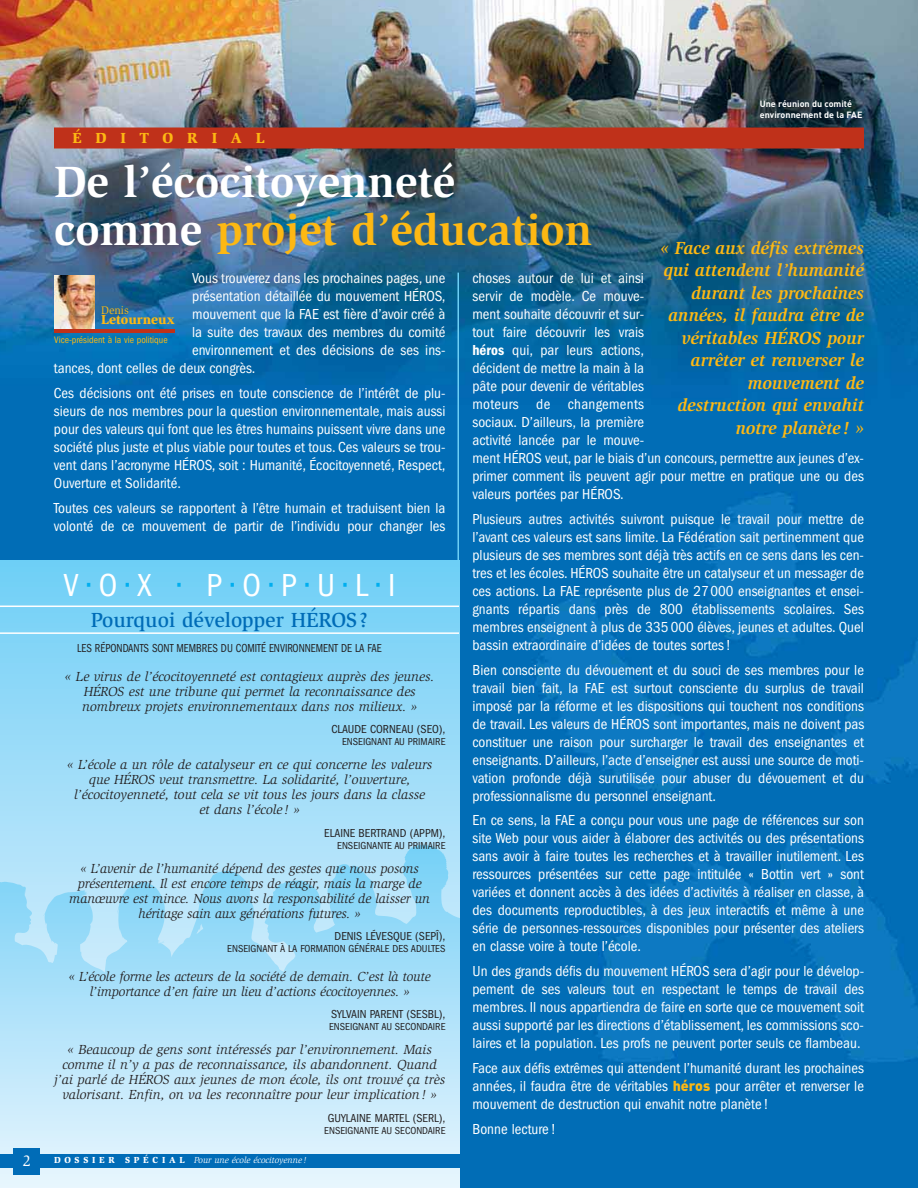
<style>
.page{position:relative;width:918px;height:1188px;background:#fff}
.page>*{position:absolute;margin:0;border:0;box-sizing:border-box;transform-origin:0 0}
.t1{font:700 45px/48px "Slimbach";color:#fff}
.t2{font:condensed 33px "Franklin Gothic";color:#fff}
.t3{font:500 21px "Slimbach";color:#006cb7}
.t4{font:italic 700 18px/22.5px "Slimbach";color:#fdb813;text-align:right}
.t5{font:15.9px "Slimbach";color:#fff}
.t6{font:condensed 15px/18px "Franklin Gothic";color:#fff;text-align:justify}
.t7{font:900 15px "Slimbach";letter-spacing:.915em;color:#fdb813}
.t8{font:italic 13.5px/15px "Slimbach";color:#231f20;text-align:center}
.t9{font:900 13.5px "Slimbach";color:#fdb813}
.t10{font:condensed 12px "Franklin Gothic";color:#231f20}
.t11{font:condensed 12px "Franklin Gothic";color:#231f20;scale:.9 1}
.t12{font:11.25px "Slimbach";color:#fdb813}
.t13{font:condensed 10.5px "Franklin Gothic";color:#231f20}
.t14{font:condensed 9.75px "Franklin Gothic";color:#fdb813}
.t15{font:italic 9px "Slimbach";color:#fff}
.t16{font:700 9px/10.5px "DIN";color:#fff}
.s1{color:#fdb813}
.s2{font-weight:600}
.s3{font-family:"DIN";font-weight:900;font-stretch:normal;font-size:14.25px;color:#fdb813}
.s4{color:#00aeef}
.s5{font-weight:900;font-style:normal}
</style>
<div class="page">
<img style="left:0;top:0;width:918px;height:1188px">
<hr style="left:457px;top:273px;width:2px;height:915px;background:#6dcff6">
<img style="left:54px;top:276px;width:40px;height:53px">
<hr style="left:54px;top:329px;width:120px;height:4px;background:#bf311a">
<div style="left:54px;top:128px;width:810px;height:20px;background:#bf311a"></div>
<svg style="left:0;top:560px;width:459px;height:297px;background:#91d9f8"></svg>
<svg style="left:0;top:857px;width:459px;height:331px;background:#b7e5fa"></svg>
<hr style="left:0;top:606px;width:459px;height:1px;background:#fff">
<hr style="left:0;top:632px;width:459px;height:2px;background:#fff">
<div style="left:0;top:1154px;width:459px;height:14px;background:#006cb7"></div>
<div style="left:14px;top:1148px;width:26px;height:27px;background:#006cb7"></div>
<p class="t16" style="left:760px;top:100px;width:104px">Une réunion du comité environnement de la FAE</p>
<p class="t7" style="left:73px;top:132px;width:194px">ÉDITORIAL</p>
<h1 class="t1" style="left:54px;top:161px;width:540px">De l’écocitoyenneté comme <span class="s1">projet d’éducation</span></h1>
<p class="t4" style="left:660px;top:238px;width:205px">« Face aux défis extrêmes qui attendent l’humanité durant les prochaines années, il faudra être de véritables HÉROS pour arrêter et renverser le mouvement de destruction qui envahit notre planète! »</p>
<p class="t6" style="left:192px;top:271px;width:255px">Vous trouverez dans les prochaines pages, une</p>
<p class="t6" style="left:192px;top:289px;width:255px">présentation détaillée du mouvement HÉROS,</p>
<p class="t6" style="left:192px;top:307px;width:255px">mouvement que la FAE est fière d’avoir créé à</p>
<p class="t6" style="left:192px;top:325px;width:255px">la suite des travaux des membres du comité</p>
<p class="t6" style="left:192px;top:343px;width:255px">environnement et des décisions de ses ins-</p>
<p class="t6" style="left:54px;top:361px;width:203px">tances, dont celles de deux congrès.</p>
<p class="t6" style="left:54px;top:385px;width:393px">Ces décisions ont été prises en toute conscience de l’intérêt de plu&shy;sieurs de nos membres pour la question environnementale, mais aussi pour des valeurs qui font que les êtres humains puissent vivre dans une société plus juste et plus viable pour toutes et tous. Ces valeurs se trou&shy;vent dans l’acronyme HÉROS, soit : Humanité, Écocitoyenneté, Respect, Ouverture et Solidarité.</p>
<p class="t6" style="left:54px;top:500px;width:393px">Toutes ces valeurs se rapportent à l’être humain et traduisent bien la volonté de ce mouvement de partir de l’individu pour changer les</p>
<p class="t6" style="left:472px;top:271px;width:393px;text-align:left">choses autour de lui et ainsi<br>servir de modèle. Ce mouve-<br>ment souhaite découvrir et sur-<br>tout faire découvrir les vrais<br><span class="s2">héros</span> qui, par leurs actions,<br>décident de mettre la main à la<br>pâte pour devenir de véritables<br>moteurs de changements<br>sociaux. D’ailleurs, la première<br>activité lancée par le mouve-<br>ment HÉROS veut, par le biais d’un concours, permettre aux jeunes d’ex&shy;primer comment ils peuvent agir pour mettre en pratique une ou des valeurs portées par HÉROS.</p>
<p class="t6" style="left:472px;top:511px;width:393px">Plusieurs autres activités suivront puisque le travail pour mettre de l’avant ces valeurs est sans limite. La Fédération sait pertinemment que plusieurs de ses membres sont déjà très actifs en ce sens dans les cen&shy;tres et les écoles. HÉROS souhaite être un catalyseur et un messager de ces actions. La FAE représente plus de 27 000 enseignantes et ensei&shy;gnants répartis dans près de 800 établissements scolaires. Ses membres enseignent à plus de 335 000 élèves, jeunes et adultes. Quel bassin extraordinaire d’idées de toutes sortes !</p>
<p class="t6" style="left:472px;top:662px;width:393px">Bien consciente du dévouement et du souci de ses membres pour le travail bien fait, la FAE est surtout consciente du surplus de travail imposé par la réforme et les dispositions qui touchent nos conditions de travail. Les valeurs de HÉROS sont importantes, mais ne doivent pas constituer une raison pour surcharger le travail des enseignantes et enseignants. D’ailleurs, l’acte d’enseigner est aussi une source de moti&shy;vation profonde déjà surutilisée pour abuser du dévouement et du professionnalisme du personnel enseignant.</p>
<p class="t6" style="left:472px;top:813px;width:393px">En ce sens, la FAE a conçu pour vous une page de références sur son site Web pour vous aider à élaborer des activités ou des présentations sans avoir à faire toutes les recherches et à travailler inutilement. Les ressources présentées sur cette page intitulée « Bottin vert » sont variées et donnent accès à des idées d’activités à réaliser en classe, à des documents reproductibles, à des jeux interactifs et même à une série de personnes-ressources disponibles pour présenter des ateliers en classe voire à toute l’école.</p>
<p class="t6" style="left:472px;top:963px;width:393px">Un des grands défis du mouvement HÉROS sera d’agir pour le dévelop&shy;pement de ses valeurs tout en respectant le temps de travail des membres. Il nous appartiendra de faire en sorte que ce mouvement soit aussi supporté par les directions d’établissement, les commissions sco&shy;laires et la population. Les profs ne peuvent porter seuls ce flambeau.</p>
<p class="t6" style="left:472px;top:1060px;width:393px">Face aux défis extrêmes qui attendent l’humanité durant les prochaines années, il faudra être de véritables <span class="s3">héros</span> pour arrêter et renverser le mouvement de destruction qui envahit notre planète !</p>
<p class="t6" style="left:472px;top:1121px;width:85px">Bonne lecture !</p>
<p class="t12" style="left:101px;top:306px;width:29px">Denis</p>
<p class="t9" style="left:101px;top:314px;width:75px">Letourneux</p>
<p class="t14" style="left:54px;top:336px;width:115px">Vice-président à la vie politique</p>
<h2 class="t2" style="left:63px;top:574px;width:334px">V<span class="s4">•</span>O<span class="s4">•</span>X <span class="s4">•</span> P<span class="s4">•</span>O<span class="s4">•</span>P<span class="s4">•</span>U<span class="s4">•</span>L<span class="s4">•</span>I</h2>
<h3 class="t3" style="left:91px;top:612px;width:279px">Pourquoi développer HÉROS?</h3>
<p class="t11" style="left:77px;top:644px;width:340px">LES RÉPONDANTS SONT MEMBRES DU COMITÉ ENVIRONNEMENT DE LA FAE</p>
<p class="t8" style="left:65px;top:670px;width:371px">« Le virus de l’écocitoyenneté est contagieux auprès des jeunes.<br>HÉROS est une tribune qui permet la reconnaissance des nombreux projets environnementaux dans nos milieux. »</p>
<p class="t10" style="left:331px;top:725px;width:116px">CLAUDE CORNEAU (SEO),</p>
<p class="t13" style="left:342px;top:738px;width:105px">ENSEIGNANT AU PRIMAIRE</p>
<p class="t8" style="left:67px;top:758px;width:367px">« L’école a un rôle de catalyseur en ce qui concerne les valeurs que HÉROS veut transmettre. La solidarité, l’ouverture, l’écocitoyenneté, tout cela se vit tous les jours dans la classe<br>et dans l’école! »</p>
<p class="t10" style="left:324px;top:829px;width:123px">ELAINE BERTRAND (APPM),</p>
<p class="t13" style="left:337px;top:842px;width:110px">ENSEIGNANTE AU PRIMAIRE</p>
<p class="t8" style="left:69px;top:862px;width:362px">« L’avenir de l’humanité dépend des gestes que nous posons présentement. Il est encore temps de réagir, mais la marge de manœuvre est mince. Nous avons la responsabilité de laisser un héritage sain aux générations futures. »</p>
<p class="t10" style="left:335px;top:932px;width:112px">DENIS LÉVESQUE (SEPÎ),</p>
<p class="t13" style="left:227px;top:945px;width:220px">ENSEIGNANT À LA FORMATION GÉNÉRALE DES ADULTES</p>
<p class="t8" style="left:69px;top:970px;width:363px">« L’école forme les acteurs de la société de demain. C’est là toute l’importance d’en faire un lieu d’actions écocitoyennes. »</p>
<p class="t10" style="left:331px;top:1010px;width:116px">SYLVAIN PARENT (SESBL),</p>
<p class="t13" style="left:329px;top:1023px;width:118px">ENSEIGNANT AU SECONDAIRE</p>
<p class="t8" style="left:54px;top:1043px;width:392px">« Beaucoup de gens sont intéressés par l’environnement. Mais comme il n’y a pas de reconnaissance, ils abandonnent. Quand j’ai parlé de HÉROS aux jeunes de mon école, ils ont trouvé ça très valorisant. Enfin, on va les reconnaître pour leur implication! »</p>
<p class="t10" style="left:328px;top:1114px;width:119px">GUYLAINE MARTEL (SERL),</p>
<p class="t13" style="left:324px;top:1127px;width:123px">ENSEIGNANTE AU SECONDAIRE</p>
<p class="t5" style="left:23px;top:1154px;width:10px">2</p>
<p class="t15" style="left:54px;top:1157px;width:254px"><span class="s5">D O S S I E R S P É C I A L</span> Pour une école écocitoyenne!</p>
</div>
